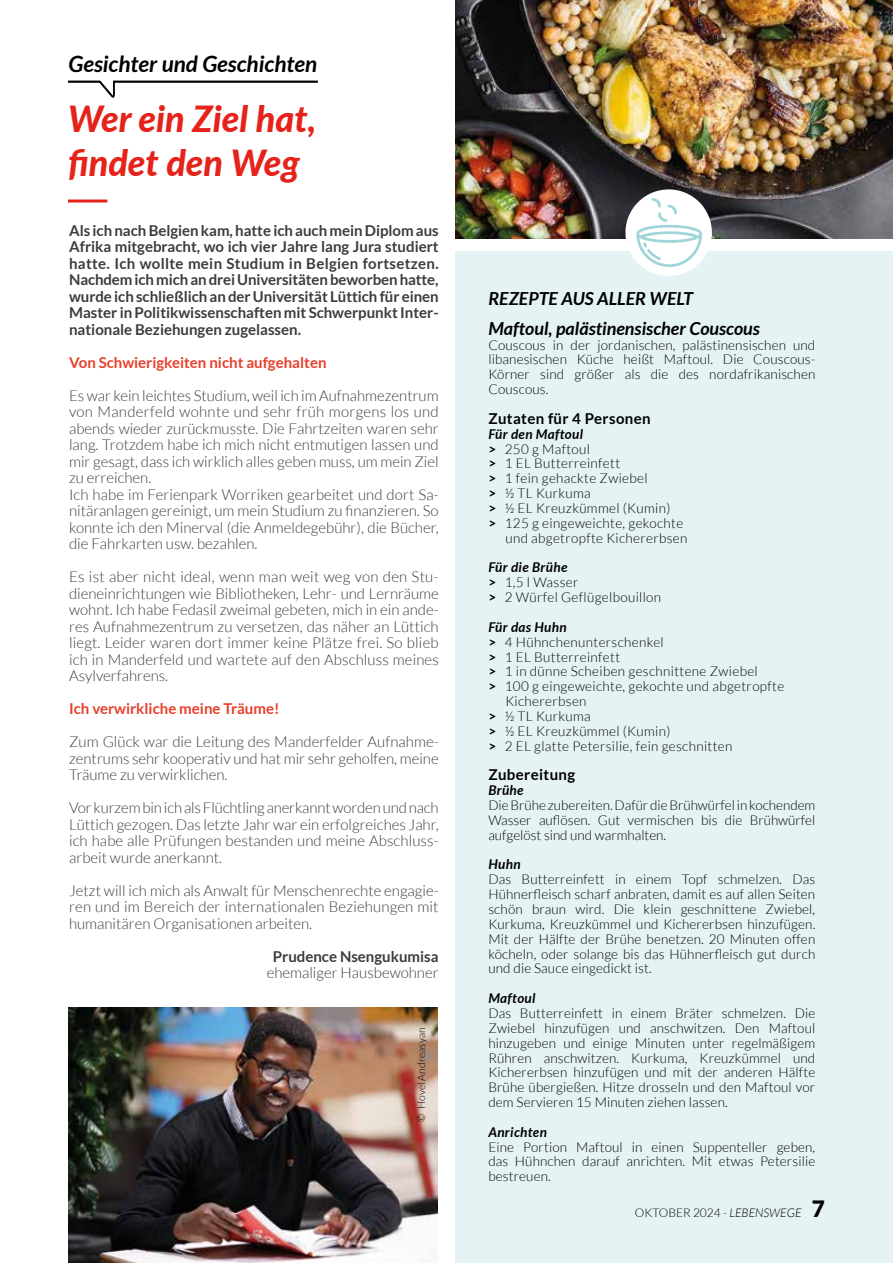
<style>
.page{position:relative;width:893px;height:1263px;background:#fff}
.page>*{position:absolute;margin:0;border:0;box-sizing:border-box;transform-origin:0 0}
.t1{font:italic 800 36px/43.2px "Lato";color:#e5231b}
.t2{font:italic 700 22.5px "Lato";color:#000}
.t3{font:italic 700 18px/29.7px "Lato";color:#000}
.t4{font:300 15px/16.5px "Lato";color:#3c3c3b;text-align:justify}
.t5{font:700 15px/16.5px "Lato";color:#3c3c3b;text-align:justify}
.t6{font:700 15px "Lato";color:#e83f2b}
.t7{font:700 15px "Lato";letter-spacing:.025em;color:#000}
.t8{font:300 13.5px/14.9px "Lato";letter-spacing:.025em;color:#000;text-align:justify}
.t9{font:italic 700 13.5px "Lato";letter-spacing:.025em;color:#000}
.t10{font:300 12px "Lato";color:#000}
.t11{font:300 10.5px "Lato";color:#000}
.s1{font-weight:700}
.s2{font-weight:700;font-style:italic}
.s3{font-style:italic}
.s4{font-weight:900;font-size:22.5px}
</style>
<div class="page">
<hr style="left:68px;top:200px;width:39px;height:3px;background:#e5231b">
<svg style="left:68px;top:81px;width:250px;height:17px"></svg>
<div style="left:455px;top:252px;width:438px;height:1011px;background:#e5f3f5"></div>
<img style="left:455px;top:0;width:438px;height:238px">
<img style="left:620px;top:184px;width:98px;height:92px">
<img style="left:68px;top:1008px;width:370px;height:255px">
<h2 class="t2" style="left:68px;top:51px;width:250px">Gesichter und Geschichten</h2>
<h1 class="t1" style="left:68px;top:96px;width:250px">Wer ein Ziel hat, findet den Weg</h1>
<p class="t5" style="left:69px;top:222px;width:371px">Als ich nach Belgien kam, hatte ich auch mein Diplom aus Afrika mitgebracht, wo ich vier Jahre lang Jura studiert hatte. Ich wollte mein Studium in Belgien fortsetzen.<br>Nachdem ich mich an drei Universitäten beworben hatte, wurde ich schließlich an der Universität Lüttich für einen Master in Politikwissenschaften mit Schwerpunkt Inter&shy;nationale Beziehungen zugelassen.</p>
<p class="t6" style="left:69px;top:353px;width:259px">Von Schwierigkeiten nicht aufgehalten</p>
<p class="t4" style="left:69px;top:387px;width:371px;text-align:left">Es war kein leichtes Studium, weil ich im Aufnahmezentrum von Manderfeld wohnte und sehr früh morgens los und abends wieder zurückmusste. Die Fahrtzeiten waren sehr lang. Trotzdem habe ich mich nicht entmutigen lassen und mir gesagt, dass ich wirklich alles geben muss, um mein Ziel zu erreichen.<br>Ich habe im Ferienpark Worriken gearbeitet und dort Sa&shy;nitäranlagen gereinigt, um mein Studium zu finanzieren. So konnte ich den Minerval (die Anmeldegebühr), die Bücher, die Fahrkarten usw. bezahlen.</p>
<p class="t4" style="left:69px;top:568px;width:371px">Es ist aber nicht ideal, wenn man weit weg von den Stu&shy;dieneinrichtungen wie Bibliotheken, Lehr- und Lernräume wohnt. Ich habe Fedasil zweimal gebeten, mich in ein ande&shy;res Aufnahmezentrum zu versetzen, das näher an Lüttich liegt. Leider waren dort immer keine Plätze frei. So blieb ich in Manderfeld und wartete auf den Abschluss meines Asylverfahrens.</p>
<p class="t6" style="left:69px;top:700px;width:212px">Ich verwirkliche meine Träume!</p>
<p class="t4" style="left:69px;top:733px;width:371px">Zum Glück war die Leitung des Manderfelder Aufnahme&shy;zentrums sehr kooperativ und hat mir sehr geholfen, meine Träume zu verwirklichen.</p>
<p class="t4" style="left:69px;top:799px;width:371px">Vor kurzem bin ich als Flüchtling anerkannt worden und nach Lüttich gezogen. Das letzte Jahr war ein erfolgreiches Jahr, ich habe alle Prüfungen bestanden und meine Abschluss&shy;arbeit wurde anerkannt.</p>
<p class="t4" style="left:69px;top:882px;width:371px">Jetzt will ich mich als Anwalt für Menschenrechte engagie&shy;ren und im Bereich der internationalen Beziehungen mit humanitären Organisationen arbeiten.</p>
<p class="t5" style="left:273px;top:948px;width:167px">Prudence Nsengukumisa</p>
<p class="t4" style="left:267px;top:964px;width:173px">ehemaliger Hausbewohner</p>
<p class="t11" style="left:416px;top:1121px;width:96px;rotate:-90deg">© Hovel Andreasyan</p>
<h3 class="t3" style="left:488px;top:284px;width:273px">REZEPTE AUS ALLER WELT<br>Maftoul, palästinensischer Couscous</h3>
<p class="t8" style="left:488px;top:337px;width:328px">Couscous in der jordanischen, palästinensischen und libanesischen Küche heißt Maftoul. Die Couscous-Körner sind größer als die des nordafrikanischen Couscous.</p>
<p class="t7" style="left:488px;top:410px;width:164px">Zutaten für 4 Personen</p>
<p class="t9" style="left:488px;top:426px;width:96px">Für den Maftoul</p>
<p class="t8" style="left:488px;top:441px;width:103px"><span class="s1">&gt;</span> 250 g Maftoul</p>
<p class="t8" style="left:488px;top:456px;width:133px"><span class="s1">&gt;</span> 1 EL Butterreinfett</p>
<p class="t8" style="left:488px;top:471px;width:161px"><span class="s1">&gt;</span> 1 fein gehackte Zwiebel</p>
<p class="t8" style="left:488px;top:486px;width:104px"><span class="s1">&gt;</span> ½ TL Kurkuma</p>
<p class="t8" style="left:488px;top:501px;width:184px"><span class="s1">&gt;</span> ½ EL Kreuzkümmel (Kumin)</p>
<p class="t8" style="left:488px;top:516px;width:196px"><span class="s1">&gt;</span> 125 g eingeweichte, gekochte</p>
<p class="t8" style="left:505px;top:530px;width:184px">und abgetropfte Kichererbsen</p>
<p class="t8" style="left:488px;top:560px;width:174px;text-align:left"><span class="s2">Für die Brühe<br></span><span class="s1">&gt;</span> 1,5 l Wasser<br><span class="s1">&gt;</span> 2 Würfel Geflügelbouillon</p>
<p class="t9" style="left:488px;top:619px;width:80px">Für das Huhn</p>
<p class="t8" style="left:488px;top:634px;width:177px"><span class="s1">&gt;</span> 4 Hühnchenunterschenkel</p>
<p class="t8" style="left:488px;top:649px;width:133px"><span class="s1">&gt;</span> 1 EL Butterreinfett</p>
<p class="t8" style="left:488px;top:664px;width:271px"><span class="s1">&gt;</span> 1 in dünne Scheiben geschnittene Zwiebel</p>
<p class="t8" style="left:488px;top:679px;width:297px"><span class="s1">&gt;</span> 100 g eingeweichte, gekochte und abgetropfte</p>
<p class="t8" style="left:505px;top:694px;width:83px">Kichererbsen</p>
<p class="t8" style="left:488px;top:709px;width:104px"><span class="s1">&gt;</span> ½ TL Kurkuma</p>
<p class="t8" style="left:488px;top:723px;width:184px"><span class="s1">&gt;</span> ½ EL Kreuzkümmel (Kumin)</p>
<p class="t8" style="left:488px;top:738px;width:246px"><span class="s1">&gt;</span> 2 EL glatte Petersilie, fein geschnitten</p>
<p class="t7" style="left:488px;top:766px;width:88px">Zubereitung</p>
<p class="t9" style="left:488px;top:782px;width:37px">Brühe</p>
<p class="t8" style="left:488px;top:798px;width:328px">Die Brühe zubereiten. Dafür die Brühwürfel in kochendem Wasser auflösen. Gut vermischen bis die Brühwürfel aufgelöst sind und warmhalten.</p>
<p class="t9" style="left:488px;top:857px;width:34px">Huhn</p>
<p class="t8" style="left:488px;top:872px;width:328px">Das Butterreinfett in einem Topf schmelzen. Das Hühnerfleisch scharf anbraten, damit es auf allen Seiten schön braun wird. Die klein geschnittene Zwiebel, Kurkuma, Kreuzkümmel und Kichererbsen hinzufügen.<br>Mit der Hälfte der Brühe benetzen. 20 Minuten offen köcheln, oder solange bis das Hühnerfleisch gut durch und die Sauce eingedickt ist.</p>
<p class="t9" style="left:488px;top:990px;width:49px">Maftoul</p>
<p class="t8" style="left:488px;top:1006px;width:328px">Das Butterreinfett in einem Bräter schmelzen. Die Zwiebel hinzufügen und anschwitzen. Den Maftoul hinzugeben und einige Minuten unter regelmäßigem Rühren anschwitzen. Kurkuma, Kreuzkümmel und Kichererbsen hinzufügen und mit der anderen Hälfte Brühe übergießen. Hitze drosseln und den Maftoul vor dem Servieren 15 Minuten ziehen lassen.</p>
<p class="t9" style="left:488px;top:1124px;width:60px">Anrichten</p>
<p class="t8" style="left:488px;top:1139px;width:328px">Eine Portion Maftoul in einen Suppenteller geben, das Hühnchen darauf anrichten. Mit etwas Petersilie bestreuen.</p>
<p class="t10" style="left:635px;top:1206px;width:191px">OKTOBER 2024 - <span class="s3">LEBENSWEGE</span> <span class="s4">7</span></p>
</div>
